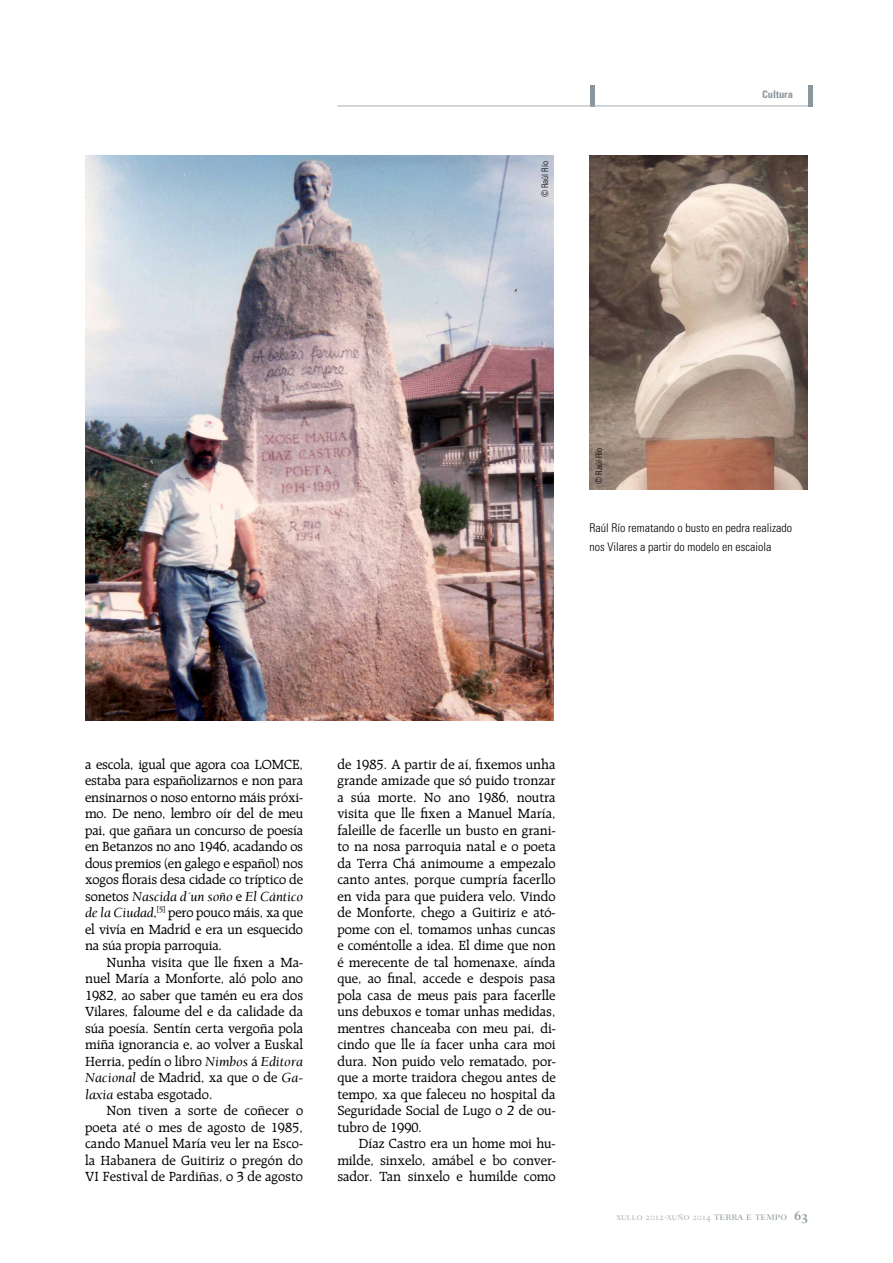
<style>
.page{position:relative;width:893px;height:1263px;background:#fff}
.page>*{position:absolute;margin:0;border:0;box-sizing:border-box;transform-origin:0 0}
.t1{font:14.25px/16.5px "Raleigh";color:#000;text-align:justify}
.t2{font:italic 14.25px "Berkeley";letter-spacing:-.01em;color:#000}
.t3{font:300 condensed 12px/19.5px "Univers";color:#000}
.t4{font:10.5px "Fairfield Light SC";color:#a5afb5}
.t5{font:700 condensed 10.5px "Univers";color:#8a969d}
.t6{font:300 condensed 9px "Univers";color:#000}
.s1{font-family:"Raleigh";font-style:normal}
.s2{font-family:"Berkeley";font-style:italic}
.s3{font-size:12px;color:#8a969d}
.s4{font-family:"Fairfield Bold SC";font-size:13.5px;color:#8a969d}
</style>
<div class="page">
<hr style="left:590px;top:85px;width:4px;height:21px;background:#8a969d">
<div style="left:808px;top:85px;width:5px;height:21px;background:#8a969d"></div>
<hr style="left:337px;top:106px;width:471px;height:1px;background:#a5afb5">
<img style="left:85px;top:155px;width:469px;height:565px">
<img style="left:590px;top:155px;width:218px;height:334px">
<p class="t6" style="left:540px;top:197px;width:38px;rotate:-90deg">© Raúl Río</p>
<p class="t5" style="left:762px;top:88px;width:32px">Cultura</p>
<p class="t6" style="left:594px;top:484px;width:38px;rotate:-90deg">© Raúl Río</p>
<p class="t3" style="left:590px;top:518px;width:204px">Raúl Río rematando o busto en pedra realizado nos Vilares a partir do modelo en escaiola</p>
<p class="t1" style="left:85px;top:756px;width:220px">a escola, igual que agora coa LOMCE, estaba para españolizarnos e non para ensinarnos o noso entorno máis próxi&shy;mo. De neno, lembro oír del de meu pai, que gañara un concurso de poesía en Betanzos no ano 1946, acadando os dous premios (en galego e español) nos xogos florais desa cidade co tríptico de</p>
<p class="t2" style="left:85px;top:889px;width:220px"><span class="s1">sonetos</span> Nascida d´un soño <span class="s1">e</span> El Cántico</p>
<p class="t1" style="left:85px;top:904px;width:220px"><span class="s2">de la Ciudad</span>,<sup>[5]</sup> pero pouco máis, xa que el vivía en Madrid e era un esquecido na súa propia parroquia.</p>
<p class="t1" style="left:85px;top:954px;width:220px;text-indent:21px">Nunha visita que lle fixen a Ma&shy;nuel María a Monforte, aló polo ano 1982, ao saber que tamén eu era dos Vilares, faloume del e da calidade da súa poesía. Sentín certa vergoña pola miña ignorancia e, ao volver a Euskal Herria, pedín o libro <span class="s2">Nimbos</span> á <span class="s2">Editora Nacional</span> de Madrid, xa que o de <span class="s2">Ga&shy;laxia</span> estaba esgotado.</p>
<p class="t1" style="left:85px;top:1102px;width:220px;text-indent:21px">Non tiven a sorte de coñecer o poeta até o mes de agosto de 1985, cando Manuel María veu ler na Esco&shy;la Habanera de Guitiriz o pregón do VI Festival de Pardiñas, o 3 de agosto</p>
<p class="t1" style="left:337px;top:756px;width:220px">de 1985. A partir de aí, fixemos unha grande amizade que só puido tronzar a súa morte. No ano 1986, noutra visita que lle fixen a Manuel María, faleille de facerlle un busto en grani&shy;to na nosa parroquia natal e o poeta da Terra Chá animoume a empezalo canto antes, porque cumpría facerllo en vida para que puidera velo. Vindo de Monforte, chego a Guitiriz e ató&shy;pome con el, tomamos unhas cuncas e coméntolle a idea. El dime que non é merecente de tal homenaxe, aínda que, ao final, accede e despois pasa pola casa de meus pais para facerlle uns debuxos e tomar unhas medidas, mentres chanceaba con meu pai, di&shy;cindo que lle ía facer unha cara moi dura. Non puido velo rematado, por&shy;que a morte traidora chegou antes de tempo, xa que faleceu no hospital da Seguridade Social de Lugo o 2 de ou&shy;tubro de 1990.</p>
<p class="t1" style="left:337px;top:1135px;width:220px;text-indent:21px">Díaz Castro era un home moi hu&shy;milde, sinxelo, amábel e bo conver&shy;sador. Tan sinxelo e humilde como</p>
<p class="t4" style="left:616px;top:1210px;width:193px">xullo 2012-xuño 2014 <span class="s3">terra e tempo</span> <span class="s4">63</span></p>
</div>
